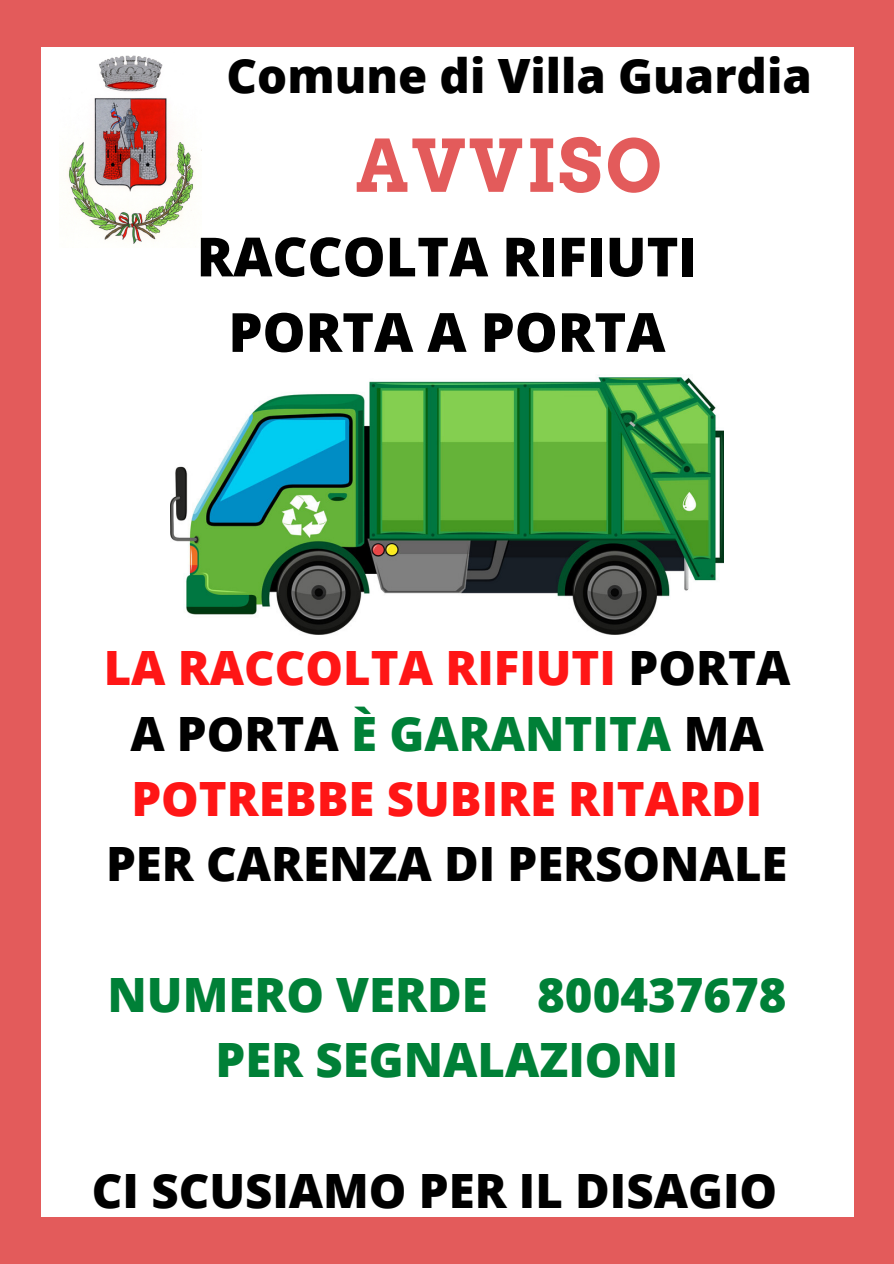
<style>
.page{position:relative;width:894px;height:1264px;background:#fff}
.page>*{position:absolute;margin:0;border:0;box-sizing:border-box;transform-origin:0 0}
.t1{font:700 72px "Arvo";letter-spacing:.05em;color:#e35b5b}
.t2{font:800 54px/75.4px "Open Sans";color:#000;text-align:center}
.t3{font:800 47.25px "Open Sans";color:#000}
.t4{font:800 47.25px/65.2px "Open Sans";color:#ff1616;text-align:center}
.t5{font:800 47.25px/65.2px "Open Sans";color:#008037;text-align:center}
.s1{color:#000}
.s2{color:#008037}
</style>
<div class="page">
<div style="left:0;top:0;width:893px;height:1263px;background:#e35b5b"></div>
<div style="left:41px;top:47px;width:812px;height:1169px;background:#fff"></div>
<img style="left:66px;top:55px;width:129px;height:189px">
<img style="left:171px;top:375px;width:551px;height:260px">
<p class="t3" style="left:226px;top:43px;width:586px">Comune di Villa Guardia</p>
<h1 class="t1" style="left:355px;top:123px;width:308px">AVVISO</h1>
<p class="t2" style="left:196px;top:218px;width:502px">RACCOLTA RIFIUTI<br>PORTA A PORTA</p>
<p class="t4" style="left:104px;top:634px;width:688px">LA RACCOLTA RIFIUTI <span class="s1">PORTA<br>A PORTA</span> <span class="s2">È GARANTITA</span> <span class="s1">MA<br></span>POTREBBE SUBIRE RITARDI</p>
<p class="t3" style="left:106px;top:830px;width:682px">PER CARENZA DI PERSONALE</p>
<p class="t5" style="left:107px;top:961px;width:680px">NUMERO VERDE 800437678<br>PER SEGNALAZIONI</p>
<p class="t3" style="left:92px;top:1157px;width:686px">CI SCUSIAMO PER IL DISAGIO</p>
</div>
